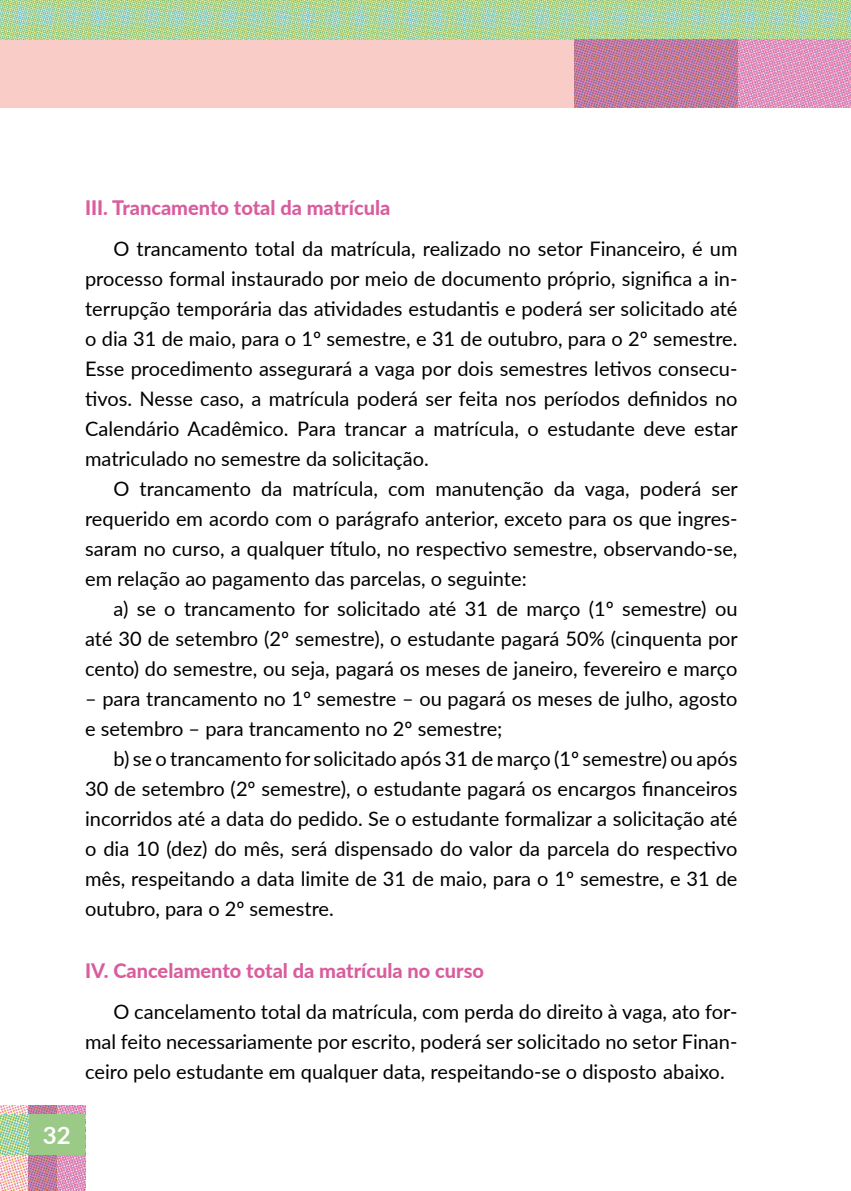
<style>
.page{position:relative;width:851px;height:1191px;background:#fff}
.page>*{position:absolute;margin:0;border:0;box-sizing:border-box;transform-origin:0 0}
.t1{font:700 24px "Lato";color:#fff}
.t2{font:20px/30px "Lato";color:#000;text-align:justify}
.t3{font:800 20px "Lato";color:#d95d9e}
</style>
<div class="page">
<img style="left:0;top:0;width:850px;height:40px">
<img style="left:0;top:1106px;width:85px;height:85px">
<div style="left:28px;top:1114px;width:57px;height:40px;background:#9aca86"></div>
<img style="left:0;top:1114px;width:28px;height:40px">
<div style="left:0;top:40px;width:574px;height:68px;background:#f9ccc8"></div>
<img style="left:574px;top:40px;width:276px;height:68px">
<p class="t3" style="left:85px;top:192px;width:307px">III. Trancamento total da matrícula</p>
<p class="t2" style="left:85px;top:233px;width:654px;text-indent:28px">O trancamento total da matrícula, realizado no setor Financeiro, é um processo formal instaurado por meio de documento próprio, significa a in&shy;terrupção temporária das atividades estudantis e poderá ser solicitado até o dia 31 de maio, para o 1º semestre, e 31 de outubro, para o 2º semestre.<br>Esse procedimento assegurará a vaga por dois semestres letivos consecu&shy;tivos. Nesse caso, a matrícula poderá ser feita nos períodos definidos no Calendário Acadêmico. Para trancar a matrícula, o estudante deve estar matriculado no semestre da solicitação.</p>
<p class="t2" style="left:85px;top:473px;width:654px;text-indent:28px">O trancamento da matrícula, com manutenção da vaga, poderá ser requerido em acordo com o parágrafo anterior, exceto para os que ingres&shy;saram no curso, a qualquer título, no respectivo semestre, observando-se, em relação ao pagamento das parcelas, o seguinte:</p>
<p class="t2" style="left:85px;top:593px;width:654px;text-indent:28px">a) se o trancamento for solicitado até 31 de março (1º semestre) ou até 30 de setembro (2º semestre), o estudante pagará 50% (cinquenta por cento) do semestre, ou seja, pagará os meses de janeiro, fevereiro e março</p>
<p class="t2" style="left:85px;top:683px;width:653px">– para trancamento no 1º semestre – ou pagará os meses de julho, agosto e setembro – para trancamento no 2º semestre;</p>
<p class="t2" style="left:85px;top:743px;width:653px;text-indent:28px">b) se o trancamento for solicitado após 31 de março (1º semestre) ou após 30 de setembro (2º semestre), o estudante pagará os encargos financeiros incorridos até a data do pedido. Se o estudante formalizar a solicitação até o dia 10 (dez) do mês, será dispensado do valor da parcela do respectivo mês, respeitando a data limite de 31 de maio, para o 1º semestre, e 31 de outubro, para o 2º semestre.</p>
<p class="t3" style="left:85px;top:955px;width:400px">IV. Cancelamento total da matrícula no curso</p>
<p class="t2" style="left:85px;top:996px;width:653px;text-indent:28px">O cancelamento total da matrícula, com perda do direito à vaga, ato for&shy;mal feito necessariamente por escrito, poderá ser solicitado no setor Finan&shy;ceiro pelo estudante em qualquer data, respeitando-se o disposto abaixo.</p>
<p class="t1" style="left:43px;top:1117px;width:29px">32</p>
</div>
